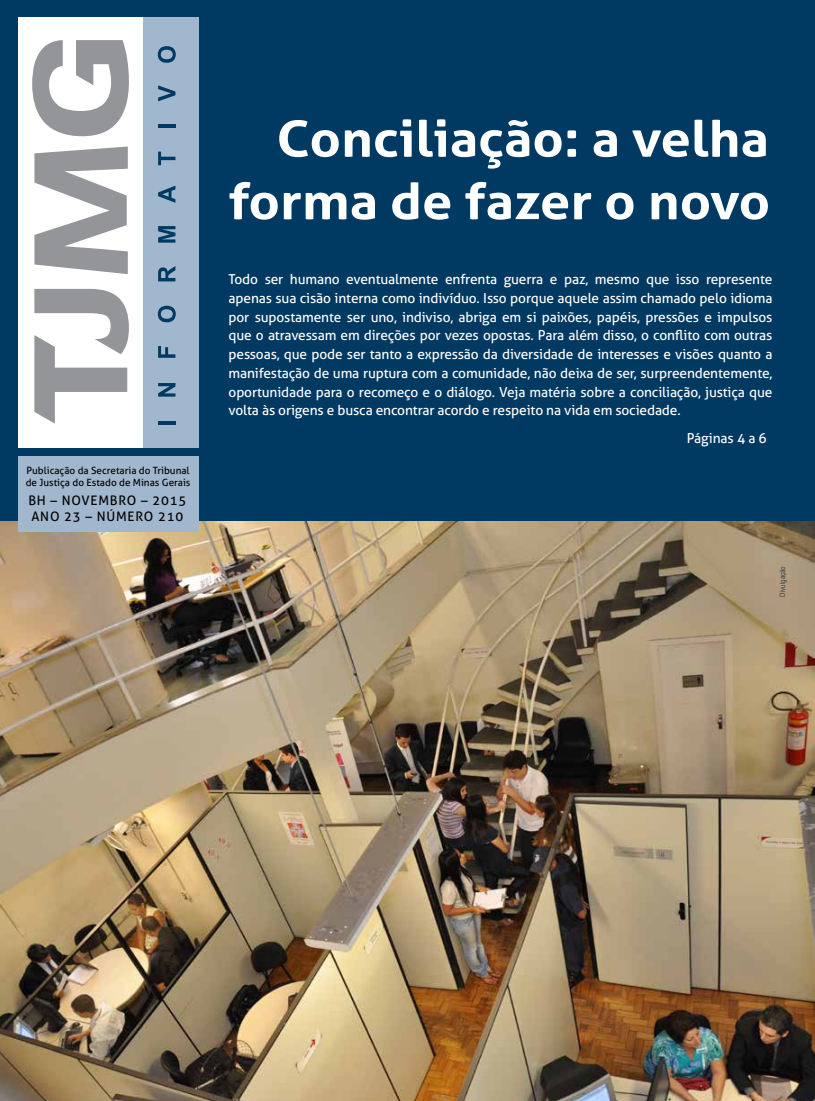
<style>
.page{position:relative;width:815px;height:1101px;background:#fff}
.page>*{position:absolute;margin:0;border:0;box-sizing:border-box;transform-origin:0 0}
.t1{font:700 50px/62.5px "Aller";color:#fff;text-align:right;scale:1.09 1}
.t2{font:13.75px/18.8px "Aller";letter-spacing:-.01em;color:#fff;text-align:justify}
.t3{font:13.12px/16.2px "Aller";letter-spacing:.06em;color:#000}
.t4{font:10px/12px "Aller";color:#000}
.t5{font:7.5px "Arial Narrow";color:#414042}
</style>
<div class="page">
<div style="left:0;top:0;width:815px;height:1100px;background:#003a62"></div>
<img style="left:0;top:521px;width:815px;height:579px">
<div style="left:18px;top:456px;width:180px;height:75px;background:#a1b7ce"></div>
<div style="left:18px;top:18px;width:180px;height:430px;background:#fff"></div>
<div style="left:143px;top:18px;width:55px;height:430px;background:#a1b7ce"></div>
<svg style="left:34px;top:289px;width:95px;height:134px"></svg>
<svg style="left:32px;top:40px;width:97px;height:96px"></svg>
<svg style="left:34px;top:146px;width:94px;height:128px"></svg>
<hr style="left:158px;top:421px;width:17px;height:4px;background:#003a62">
<svg style="left:158px;top:383px;width:17px;height:13px"></svg>
<svg style="left:158px;top:346px;width:17px;height:12px"></svg>
<svg style="left:158px;top:305px;width:18px;height:17px"></svg>
<svg style="left:158px;top:266px;width:17px;height:15px"></svg>
<svg style="left:158px;top:226px;width:17px;height:16px"></svg>
<svg style="left:158px;top:186px;width:17px;height:17px"></svg>
<svg style="left:158px;top:152px;width:17px;height:13px"></svg>
<hr style="left:158px;top:124px;width:17px;height:4px;background:#003a62">
<svg style="left:158px;top:85px;width:17px;height:16px"></svg>
<svg style="left:158px;top:46px;width:18px;height:17px"></svg>
<p class="t4" style="left:26px;top:464px;width:166px">Publicação da Secretaria do Tribunal de Justiça do Estado de Minas Gerais</p>
<p class="t3" style="left:28px;top:492px;width:159px">BH – NOVEMBRO – 2015<br>ANO 23 – NÚMERO 210</p>
<h1 class="t1" style="left:229px;top:107px;width:498px">Conciliação: a velha forma de fazer o novo</h1>
<p class="t2" style="left:229px;top:270px;width:545px">Todo ser humano eventualmente enfrenta guerra e paz, mesmo que isso represente apenas sua cisão interna como indivíduo. Isso porque aquele assim chamado pelo idioma por supostamente ser uno, indiviso, abriga em si paixões, papéis, pressões e impulsos que o atravessam em direções por vezes opostas. Para além disso, o conflito com outras pessoas, que pode ser tanto a expressão da diversidade de interesses e visões quanto a manifestação de uma ruptura com a comunidade, não deixa de ser, surpreendentemente, oportunidade para o recomeço e o diálogo. Veja matéria sobre a conciliação, justiça que volta às origens e busca encontrar acordo e respeito na vida em sociedade.</p>
<p class="t2" style="left:687px;top:428px;width:82px">Páginas 4 a 6</p>
<p class="t5" style="left:777px;top:596px;width:32px;rotate:-90deg">Divulgação</p>
</div>
